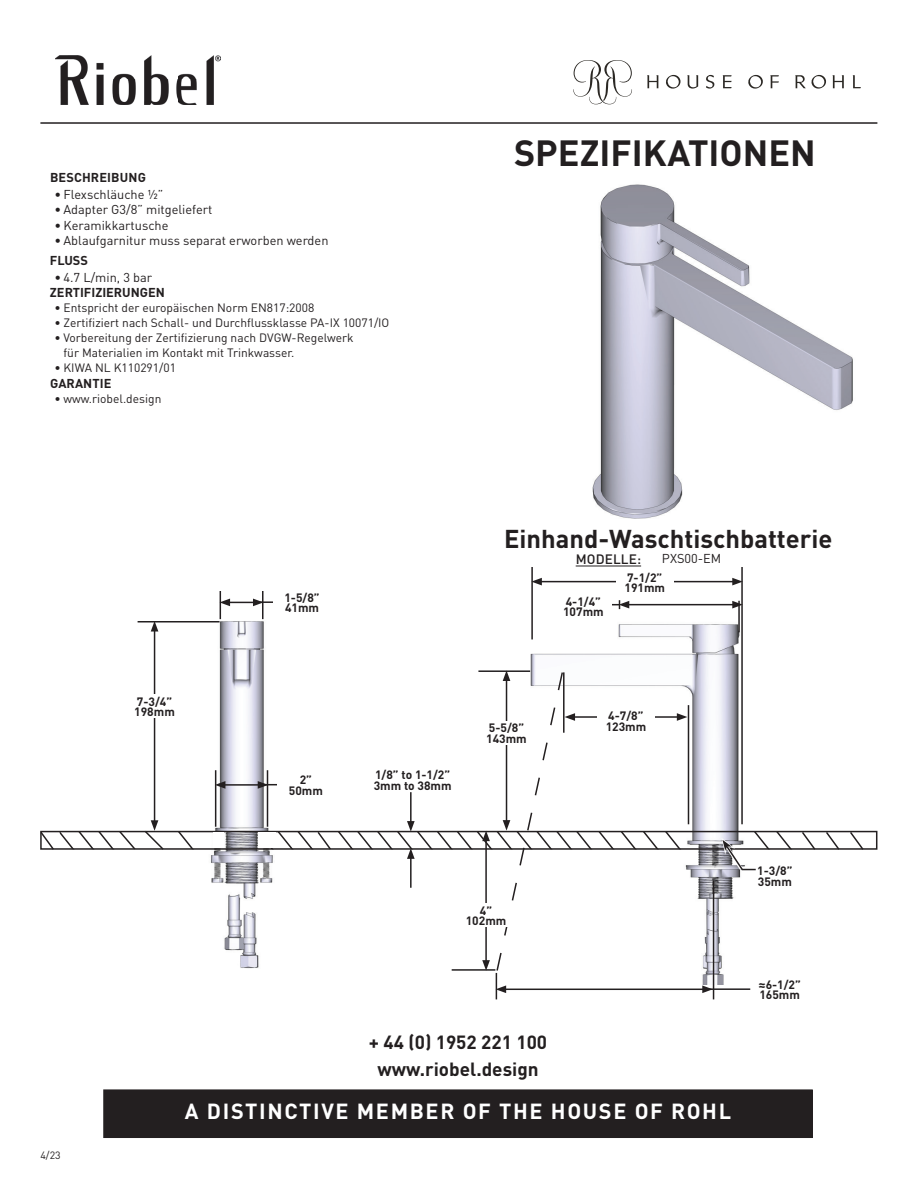
<style>
.page{position:relative;width:918px;height:1188px;background:#fff}
.page>*{position:absolute;margin:0;border:0;box-sizing:border-box;transform-origin:0 0}
.t1{font:700 36px "DIN Pro";color:#231f20}
.t2{font:700 25.5px "DIN Pro";color:#231f20}
.t3{font:700 21.6px "DIN Pro";letter-spacing:.075em;color:#fff}
.t4{font:700 18.9px/27px "DIN Pro";color:#231f20;text-align:center}
.t5{font:500 13.5px "DIN Pro";letter-spacing:.01em;color:#231f20}
.t6{font:12.75px "DIN Pro";color:#231f20}
.t7{font:700 12.75px "DIN Pro";color:#231f20}
.t8{font:12px/15px "DIN Pro";color:#231f20}
.t9{font:700 12px/10.5px "DIN Pro";color:#231f20}
.t10{font:10.5px "DIN Pro";color:#231f20}
</style>
<div class="page">
<hr style="left:576px;top:566px;width:65px;height:1px;background:#231f20">
<img style="left:592px;top:86px;width:286px;height:433px">
<img style="left:137px;top:591px;width:127px;height:79px">
<img style="left:530px;top:600px;width:210px;height:70px">
<hr style="left:138px;top:621px;width:82px;height:1px;background:#231f20">
<hr style="left:154px;top:629px;width:1px;height:194px;background:#231f20">
<svg style="left:151px;top:622px;width:7px;height:10px"></svg>
<svg style="left:220px;top:591px;width:44px;height:28px"></svg>
<hr style="left:260px;top:601px;width:24px;height:2px;background:#231f20">
<div style="left:273px;top:591px;width:58px;height:23px;background:#fff"></div>
<hr style="left:531px;top:567px;width:2px;height:72px;background:#231f20">
<hr style="left:741px;top:567px;width:2px;height:257px;background:#231f20">
<hr style="left:540px;top:581px;width:195px;height:1px;background:#231f20">
<svg style="left:531px;top:578px;width:11px;height:7px"></svg>
<svg style="left:732px;top:578px;width:11px;height:7px"></svg>
<div style="left:616px;top:571px;width:57px;height:24px;background:#fff"></div>
<hr style="left:738px;top:601px;width:2px;height:31px;background:#231f20">
<hr style="left:627px;top:604px;width:108px;height:1px;background:#231f20">
<svg style="left:619px;top:600px;width:10px;height:9px"></svg>
<svg style="left:732px;top:601px;width:11px;height:7px"></svg>
<hr style="left:585px;top:604px;width:35px;height:1px;background:#231f20">
<div style="left:555px;top:595px;width:57px;height:23px;background:#fff"></div>
<svg style="left:40px;top:670px;width:838px;height:329px"></svg>
<hr style="left:708px;top:988px;width:42px;height:2px;background:#231f20">
<div style="left:104px;top:1090px;width:708px;height:47px;background:#231f20"></div>
<div style="left:103px;top:1089px;width:710px;height:49px;border:1px solid #231f20"></div>
<svg style="left:573px;top:60px;width:59px;height:44px"></svg>
<svg style="left:647px;top:75px;width:11px;height:13px"></svg>
<svg style="left:687px;top:75px;width:11px;height:14px"></svg>
<svg style="left:706px;top:75px;width:8px;height:14px"></svg>
<svg style="left:723px;top:75px;width:9px;height:13px"></svg>
<svg style="left:748px;top:75px;width:15px;height:14px"></svg>
<svg style="left:666px;top:75px;width:15px;height:14px"></svg>
<svg style="left:770px;top:75px;width:9px;height:13px"></svg>
<svg style="left:795px;top:75px;width:31px;height:14px"></svg>
<svg style="left:832px;top:75px;width:12px;height:13px"></svg>
<svg style="left:853px;top:75px;width:8px;height:13px"></svg>
<img style="left:55px;top:55px;width:165px;height:49px">
<hr style="left:40px;top:122px;width:837px;height:2px;background:#231f20">
<p class="t7" style="left:50px;top:167px;width:97px">BESCHREIBUNG</p>
<p class="t6" style="left:54px;top:186px;width:110px">• Flexschläuche ½”</p>
<p class="t6" style="left:54px;top:201px;width:159px">• Adapter G3/8” mitgeliefert</p>
<p class="t6" style="left:54px;top:216px;width:116px">• Keramikkartusche</p>
<p class="t6" style="left:54px;top:232px;width:276px">• Ablaufgarnitur muss separat erworben werden</p>
<p class="t7" style="left:50px;top:250px;width:39px">FLUSS</p>
<p class="t6" style="left:54px;top:269px;width:99px">• 4.7 L/min, 3 bar</p>
<p class="t7" style="left:50px;top:283px;width:116px">ZERTIFIZIERUNGEN</p>
<p class="t8" style="left:54px;top:300px;width:261px">• Entspricht der europäischen Norm EN817:2008</p>
<p class="t8" style="left:54px;top:315px;width:336px">• Zertifiziert nach Schall- und Durchflussklasse PA-IX 10071/IO</p>
<p class="t8" style="left:63px;top:330px;width:292px;text-indent:-9px">• Vorbereitung der Zertifizierung nach DVGW-Regelwerk für Materialien im Kontakt mit Trinkwasser.</p>
<p class="t8" style="left:54px;top:360px;width:123px">• KIWA NL K110291/01</p>
<p class="t7" style="left:50px;top:373px;width:63px">GARANTIE</p>
<p class="t8" style="left:54px;top:391px;width:108px">• www.riobel.design</p>
<h1 class="t1" style="left:514px;top:124px;width:303px">SPEZIFIKATIONEN</h1>
<p class="t9" style="left:134px;top:695px;width:42px">7-3/4”<br>198mm</p>
<p class="t9" style="left:284px;top:591px;width:37px">1-5/8”<br>41mm</p>
<p class="t9" style="left:289px;top:774px;width:36px;text-align:center">2”<br>50mm</p>
<h2 class="t2" style="left:504px;top:519px;width:330px">Einhand-Waschtischbatterie</h2>
<p class="t5" style="left:576px;top:550px;width:67px">MODELLE:</p>
<p class="t6" style="left:662px;top:550px;width:61px">PXS00-EM</p>
<p class="t9" style="left:563px;top:595px;width:42px">4-1/4”<br>107mm</p>
<p class="t9" style="left:624px;top:572px;width:42px">7-1/2”<br>191mm</p>
<p class="t9" style="left:374px;top:769px;width:79px">1/8” to 1-1/2”<br>3mm to 38mm</p>
<p class="t9" style="left:486px;top:722px;width:42px">5-5/8”<br>143mm</p>
<p class="t9" style="left:466px;top:904px;width:42px;text-align:center">4”<br>102mm</p>
<p class="t9" style="left:606px;top:710px;width:42px">4-7/8”<br>123mm</p>
<p class="t9" style="left:757px;top:865px;width:37px">1-3/8”<br>35mm</p>
<p class="t9" style="left:758px;top:978px;width:44px">≈6-1/2”<br>165mm</p>
<p class="t10" style="left:40px;top:1148px;width:22px">4/23</p>
<h3 class="t4" style="left:369px;top:1028px;width:180px">+ 44 (0) 1952 221 100 www.riobel.design</h3>
<h3 class="t3" style="left:185px;top:1095px;width:548px">A DISTINCTIVE MEMBER OF THE HOUSE OF ROHL</h3>
</div>
